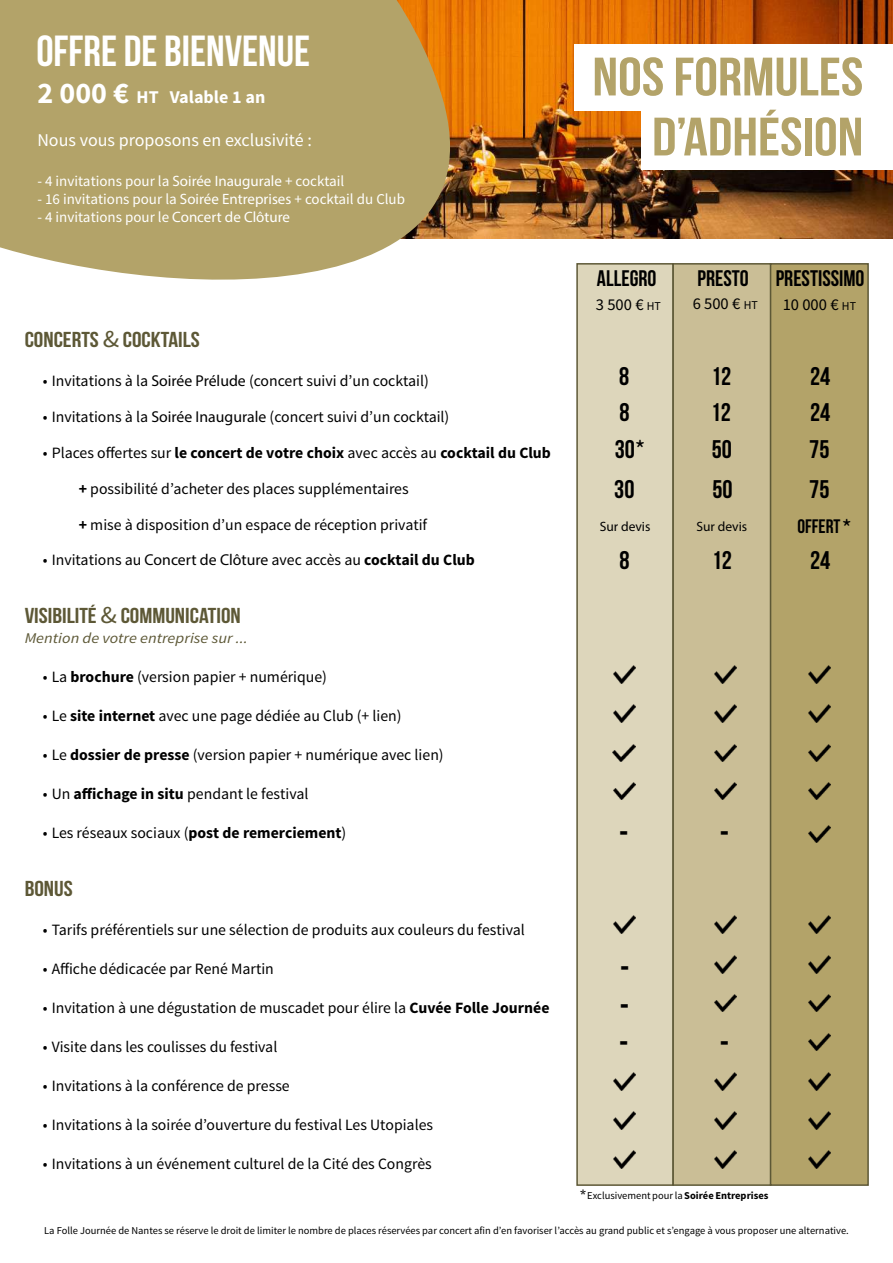
<style>
.page{position:relative;width:893px;height:1263px;background:#fff}
.page>*{position:absolute;margin:0;border:0;box-sizing:border-box;transform-origin:0 0}
.t1{font:700 54px/60px "Bebas Neue";color:#b3a369;text-align:right;scale:1.11 1}
.t2{font:700 43.5px "Bebas Neue";color:#fff}
.t3{font:700 34.5px "Bebas Neue";color:#000}
.t4{font:700 25.5px "Bebas Neue";color:#000}
.t5{font:24px "Source Sans Pro";color:#000}
.t6{font:700 22.5px "Bebas Neue";color:#000}
.t7{font:700 21.6px "Bebas Neue";color:#5d5836;scale:1.11 1}
.t8{font:700 19.5px "Bebas Neue";color:#000}
.t9{font:18px "Source Sans Pro";color:#fff}
.t10{font:700 18px "Source Sans Pro";color:#fff}
.t11{font:16.5px "Source Sans Pro";color:#000}
.t12{font:15.75px "Source Sans Pro";color:#000}
.t13{font:700 15.75px "Source Sans Pro";color:#000}
.t14{font:15px "Source Sans Pro";color:#fff}
.t15{font:italic 14.85px "Source Sans Pro";color:#5d5836;scale:1.11 1}
.t16{font:13.5px "Myriad Pro";color:#000}
.t17{font:10.5px "Source Sans Pro";color:#000}
.s1{font-size:30px}
.s2{font-family:"Myriad Pro"}
.s3{font-family:"Source Sans Pro";font-weight:400;font-size:24.3px}
.s4{font-weight:400}
.s5{font-weight:700}
.s6{font-size:12px}
.s7{font-family:"Source Sans Pro";font-weight:400}
.s8{font-family:"Bebas Neue";font-weight:700;font-size:13.5px}
</style>
<div class="page">
<div style="left:576px;top:263px;width:98px;height:923px;background:#ddd6bb;border:2px solid #5d5836"></div>
<div style="left:672px;top:263px;width:99px;height:923px;background:#cabe96;border:2px solid #5d5836"></div>
<div style="left:770px;top:263px;width:99px;height:923px;background:#b3a369;border:2px solid #5d5836"></div>
<img style="left:509px;top:0;width:384px;height:239px">
<div style="left:575px;top:44px;width:318px;height:66px;background:#fff"></div>
<div style="left:641px;top:109px;width:252px;height:61px;background:#fff"></div>
<img style="left:614px;top:666px;width:22px;height:17px">
<img style="left:714px;top:666px;width:22px;height:17px">
<img style="left:808px;top:666px;width:23px;height:17px">
<img style="left:614px;top:705px;width:22px;height:17px">
<img style="left:714px;top:705px;width:22px;height:17px">
<img style="left:808px;top:705px;width:22px;height:17px">
<img style="left:613px;top:744px;width:22px;height:18px">
<img style="left:714px;top:744px;width:23px;height:18px">
<img style="left:809px;top:744px;width:22px;height:18px">
<img style="left:614px;top:782px;width:22px;height:18px">
<img style="left:714px;top:782px;width:22px;height:18px">
<img style="left:808px;top:782px;width:22px;height:18px">
<img style="left:808px;top:825px;width:22px;height:18px">
<img style="left:614px;top:916px;width:22px;height:17px">
<img style="left:714px;top:916px;width:22px;height:17px">
<img style="left:808px;top:916px;width:22px;height:17px">
<img style="left:714px;top:955px;width:22px;height:18px">
<img style="left:808px;top:955px;width:22px;height:18px">
<img style="left:714px;top:994px;width:23px;height:18px">
<img style="left:809px;top:994px;width:22px;height:18px">
<img style="left:808px;top:1033px;width:22px;height:18px">
<img style="left:614px;top:1072px;width:22px;height:18px">
<img style="left:714px;top:1072px;width:22px;height:18px">
<img style="left:808px;top:1072px;width:22px;height:18px">
<img style="left:614px;top:1111px;width:22px;height:18px">
<img style="left:714px;top:1111px;width:22px;height:18px">
<img style="left:808px;top:1111px;width:22px;height:18px">
<img style="left:614px;top:1150px;width:22px;height:18px">
<img style="left:714px;top:1150px;width:22px;height:18px">
<img style="left:808px;top:1150px;width:22px;height:18px">
<svg style="left:0;top:0;width:509px;height:280px;background:#baa267"></svg>
<h2 class="t2" style="left:36px;top:27px;width:275px">OFFRE DE BIENVENUE</h2>
<p class="t10" style="left:37px;top:85px;width:229px"><span class="s1">2 000 €</span> HT Valable 1 an</p>
<p class="t9" style="left:37px;top:129px;width:276px">Nous vous proposons en exclusivité :</p>
<p class="t14" style="left:37px;top:172px;width:308px">- 4 invitations pour la <span class="s2">Soirée Inaugurale</span> + cocktail</p>
<p class="t14" style="left:37px;top:190px;width:369px">- 16 invitations pour la <span class="s2">Soirée Entreprises</span> + cocktail du Club</p>
<p class="t14" style="left:37px;top:208px;width:254px">- 4 invitations pour le <span class="s2">Concert de Clôture</span></p>
<h3 class="t7" style="left:25px;top:328px;width:159px">CONCERTS <span class="s3">&amp;</span> COCKTAILS</h3>
<p class="t12" style="left:43px;top:371px;width:388px">• Invitations à la <span class="s2">Soirée Prélude</span> (concert suivi d’un cocktail)</p>
<p class="t12" style="left:43px;top:407px;width:408px">• Invitations à la <span class="s2">Soirée Inaugurale</span> (concert suivi d’un cocktail)</p>
<p class="t13" style="left:43px;top:443px;width:510px"><span class="s4">• Places offertes sur</span> le concert de votre choix <span class="s4">avec accès au</span> cocktail du Club</p>
<p class="t12" style="left:79px;top:479px;width:332px"><span class="s5">+</span> possibilité d’acheter des places supplémentaires</p>
<p class="t12" style="left:79px;top:515px;width:350px"><span class="s5">+</span> mise à disposition d’un espace de réception privatif</p>
<p class="t12" style="left:43px;top:550px;width:434px">• Invitations au <span class="s2">Concert de Clôture</span> avec accès au <span class="s5">cocktail du Club</span></p>
<h3 class="t7" style="left:25px;top:604px;width:196px">VISIBILITÉ <span class="s3">&amp;</span> COMMUNICATION</h3>
<p class="t15" style="left:25px;top:628px;width:203px">Mention de votre entreprise sur ...</p>
<p class="t12" style="left:43px;top:667px;width:286px">• La <span class="s5">brochure</span> (version papier + numérique)</p>
<p class="t12" style="left:43px;top:706px;width:360px">• Le <span class="s5">site internet</span> avec une page dédiée au Club (+ lien)</p>
<p class="t12" style="left:43px;top:745px;width:403px">• Le <span class="s5">dossier de presse</span> (version papier + numérique avec lien)</p>
<p class="t12" style="left:43px;top:784px;width:267px">• Un <span class="s5">affichage in situ</span> pendant le festival</p>
<p class="t12" style="left:43px;top:823px;width:305px">• Les réseaux sociaux (<span class="s5">post de remerciement</span>)</p>
<h3 class="t7" style="left:25px;top:877px;width:45px">BONUS</h3>
<p class="t12" style="left:43px;top:920px;width:484px">• Tarifs préférentiels sur une sélection de produits aux couleurs du festival</p>
<p class="t12" style="left:43px;top:959px;width:233px">• Affiche dédicacée par René Martin</p>
<p class="t12" style="left:43px;top:998px;width:508px">• Invitation à une dégustation de muscadet pour élire la <span class="s5">Cuvée Folle Journée</span></p>
<p class="t12" style="left:43px;top:1037px;width:236px">• Visite dans les coulisses du festival</p>
<p class="t12" style="left:43px;top:1076px;width:249px">• Invitations à la conférence de presse</p>
<p class="t12" style="left:43px;top:1115px;width:392px">• Invitations à la soirée d’ouverture du festival Les Utopiales</p>
<p class="t12" style="left:43px;top:1154px;width:391px">• Invitations à un événement culturel de la Cité des Congrès</p>
<h1 class="t1" style="left:592px;top:46px;width:246px">NOS FORMULES<br>D’ADHÉSION</h1>
<h3 class="t6" style="left:597px;top:266px;width:61px">ALLEGRO</h3>
<h3 class="t6" style="left:697px;top:266px;width:169px">PRESTO PRESTISSIMO</h3>
<p class="t11" style="left:596px;top:294px;width:67px">3 500 € <span class="s6">HT</span></p>
<p class="t11" style="left:693px;top:293px;width:67px">6 500 € <span class="s6">HT</span></p>
<p class="t11" style="left:783px;top:294px;width:75px">10 000 € <span class="s6">HT</span></p>
<h3 class="t4" style="left:619px;top:362px;width:12px">8</h3>
<h3 class="t4" style="left:711px;top:362px;width:22px">12</h3>
<h3 class="t4" style="left:810px;top:362px;width:22px">24</h3>
<h3 class="t4" style="left:619px;top:398px;width:12px">8</h3>
<h3 class="t4" style="left:711px;top:398px;width:22px">12</h3>
<h3 class="t4" style="left:810px;top:398px;width:22px">24</h3>
<h3 class="t4" style="left:615px;top:435px;width:32px">30<span class="s7">*</span></h3>
<h3 class="t4" style="left:712px;top:435px;width:22px">50</h3>
<h3 class="t4" style="left:809px;top:435px;width:22px">75</h3>
<h3 class="t4" style="left:614px;top:475px;width:22px">30</h3>
<h3 class="t4" style="left:712px;top:475px;width:22px">50</h3>
<h3 class="t4" style="left:809px;top:475px;width:22px">75</h3>
<p class="t16" style="left:696px;top:518px;width:52px">Sur devis</p>
<p class="t8" style="left:797px;top:516px;width:45px">OFFERT</p>
<h3 class="t4" style="left:619px;top:546px;width:12px">8</h3>
<h3 class="t4" style="left:712px;top:546px;width:22px">12</h3>
<h3 class="t4" style="left:810px;top:546px;width:22px">24</h3>
<h3 class="t5" style="left:842px;top:513px;width:12px">*</h3>
<p class="t16" style="left:600px;top:518px;width:52px">Sur devis</p>
<h3 class="t3" style="left:619px;top:814px;width:11px">-</h3>
<h3 class="t3" style="left:720px;top:814px;width:11px">-</h3>
<h3 class="t3" style="left:620px;top:949px;width:11px">-</h3>
<h3 class="t3" style="left:620px;top:987px;width:11px">-</h3>
<h3 class="t3" style="left:619px;top:1025px;width:11px">-</h3>
<h3 class="t3" style="left:720px;top:1025px;width:11px">-</h3>
<p class="t17" style="left:580px;top:1189px;width:190px"><span class="s8">*</span> Exclusivement pour la <span class="s5">Soirée Entreprises</span></p>
<p class="t17" style="left:44px;top:1224px;width:806px">La Folle Journée de Nantes se réserve le droit de limiter le nombre de places réservées par concert afin d’en favoriser l’accès au grand public et s’engage à vous proposer une alternative.</p>
</div>
